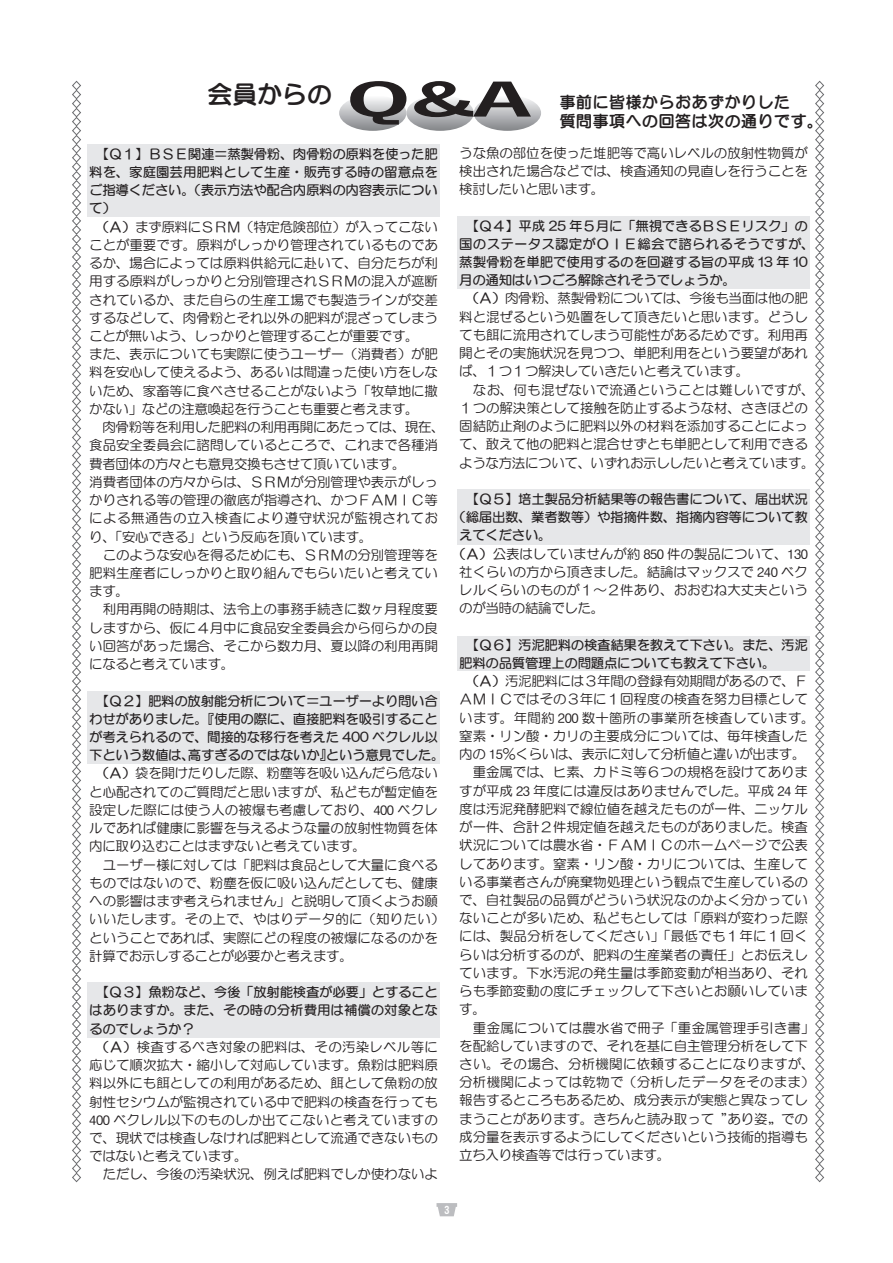
<style>
.page{position:relative;width:893px;height:1263px;background:#fff}
.page>*{position:absolute;margin:0;border:0;box-sizing:border-box;transform-origin:0 0}
.t1{font:25.5px "RFP Sirius XB WIN RKSJ H";letter-spacing:-.025em;color:#231f20}
.t2{font:16.5px/19.5px "RFP Sirius XB WIN RKSJ H";color:#231f20}
.t3{font:13.5px/18.1px "RFP Sirius Md WIN RKSJ H";letter-spacing:-.005em;color:#231f20}
.t4{font:13.5px/18.1px "RFP Sirius Bd WIN RKSJ H";letter-spacing:-.025em;color:#231f20;text-align:justify}
.t5{font:13.5px/18.1px "RFP Sirius Bd WIN RKSJ H";letter-spacing:-.005em;color:#231f20}
.t6{font:11.25px "DFHS Gothic W7 WIN RKSJ H";color:#fff}
.s1{font-family:"News Got T";font-weight:600;font-size:52.5px}
.s2{font-family:"RFP Sirius Bd WIN RKSJ H"}
</style>
<div class="page">
<div style="left:457px;top:636px;width:353px;height:35px;background:#e6e7e9"></div>
<div style="left:457px;top:490px;width:353px;height:55px;background:#e6e7e9"></div>
<div style="left:457px;top:216px;width:353px;height:72px;background:#e6e7e9"></div>
<div style="left:87px;top:982px;width:353px;height:55px;background:#e6e7e9"></div>
<div style="left:87px;top:691px;width:353px;height:72px;background:#e6e7e9"></div>
<div style="left:87px;top:144px;width:353px;height:72px;background:#e6e7e9"></div>
<svg style="left:436px;top:1203px;width:21px;height:13px"></svg>
<svg style="left:815px;top:80px;width:10px;height:1103px"></svg>
<svg style="left:72px;top:80px;width:9px;height:1103px"></svg>
<svg style="left:339px;top:98px;width:202px;height:33px"></svg>
<h1 class="t1" style="left:207px;top:82px;width:325px">会員からの <span class="s1">Q&amp;A</span></h1>
<p class="t2" style="left:559px;top:92px;width:265px">事前に皆様からおあずかりした<br>質問事項への回答は次の通りです。</p>
<p class="t4" style="left:89px;top:145px;width:350px">　【Ｑ１】ＢＳＥ関連＝蒸製骨粉、肉骨粉の原料を使った肥料を、家庭園芸用肥料として生産・販売する時の留意点をご指導ください。（表示方法や配合内原料の内容表示について）</p>
<p class="t3" style="left:89px;top:218px;width:357px"><span class="s2">　（Ａ）</span>まず原料にＳＲＭ（特定危険部位）が入ってこないことが重要です。原料がしっかり管理されているものであるか、場合によっては原料供給元に赴いて、自分たちが利用する原料がしっかりと分別管理されＳＲＭの混入が遮断されているか、また自らの生産工場でも製造ラインが交差するなどして、肉骨粉とそれ以外の肥料が混ざってしまうことが無いよう、しっかりと管理することが重要です。<br>また、表示についても実際に使うユーザー（消費者）が肥料を安心して使えるよう、あるいは間違った使い方をしないため、家畜等に食べさせることがないよう「牧草地に撒かない」などの注意喚起を行うことも重要と考えます。<br>　肉骨粉等を利用した肥料の利用再開にあたっては、現在、食品安全委員会に諮問しているところで、これまで各種消費者団体の方々とも意見交換もさせて頂いています。<br>消費者団体の方々からは、ＳＲＭが分別管理や表示がしっかりされる等の管理の徹底が指導され、かつＦＡＭＩＣ等による無通告の立入検査により遵守状況が監視されており、「安心できる」という反応を頂いています。<br>　このような安心を得るためにも、ＳＲＭの分別管理等を肥料生産者にしっかりと取り組んでもらいたいと考えています。<br>　利用再開の時期は、法令上の事務手続きに数ヶ月程度要しますから、仮に４月中に食品安全委員会から何らかの良い回答があった場合、そこから数カ月、夏以降の利用再開になると考えています。</p>
<p class="t4" style="left:89px;top:692px;width:357px;text-align:left">　【Ｑ２】肥料の放射能分析について＝ユーザーより問い合わせがありました。『使用の際に、直接肥料を吸引することが考えられるので、間接的な移行を考えた 400 ベクレル以下という数値は、高すぎるのではないか』という意見でした。</p>
<p class="t3" style="left:89px;top:765px;width:357px"><span class="s2">　（Ａ）</span>袋を開けたりした際、粉塵等を吸い込んだら危ないと心配されてのご質問だと思いますが、私どもが暫定値を設定した際には使う人の被爆も考慮しており、400 ベクレルであれば健康に影響を与えるような量の放射性物質を体内に取り込むことはまずないと考えています。<br>　ユーザー様に対しては「肥料は食品として大量に食べるものではないので、粉塵を仮に吸い込んだとしても、健康への影響はまず考えられません」と説明して頂くようお願いいたします。その上で、やはりデータ的に（知りたい）ということであれば、実際にどの程度の被爆になるのかを計算でお示しすることが必要かと考えます。</p>
<p class="t4" style="left:89px;top:983px;width:350px">　【Ｑ３】魚粉など、今後「放射能検査が必要」とすることはありますか。また、その時の分析費用は補償の対象となるのでしょうか？</p>
<p class="t3" style="left:89px;top:1039px;width:350px"><span class="s2">　（Ａ）</span>検査するべき対象の肥料は、その汚染レベル等に応じて順次拡大・縮小して対応しています。魚粉は肥料原料以外にも餌としての利用があるため、餌として魚粉の放射性セシウムが監視されている中で肥料の検査を行っても<br>400 ベクレル以下のものしか出てこないと考えていますので、現状では検査しなければ肥料として流通できないものではないと考えています。<br>　ただし、今後の汚染状況、例えば肥料でしか使わないよ</p>
<p class="t6" style="left:444px;top:1204px;width:7px">3</p>
<p class="t3" style="left:459px;top:144px;width:350px;text-align:justify">うな魚の部位を使った堆肥等で高いレベルの放射性物質が検出された場合などでは、検査通知の見直しを行うことを検討したいと思います。</p>
<p class="t5" style="left:459px;top:217px;width:357px">　【Ｑ４】平成 25 年５月に「無視できるＢＳＥリスク」の国のステータス認定がＯＩＥ総会で諮られるそうですが、蒸製骨粉を単肥で使用するのを回避する旨の平成 13 年 10月の通知はいつごろ解除されそうでしょうか。</p>
<p class="t3" style="left:459px;top:290px;width:357px"><span class="s2">　（Ａ）</span>肉骨粉、蒸製骨粉については、今後も当面は他の肥料と混ぜるという処置をして頂きたいと思います。どうしても餌に流用されてしまう可能性があるためです。利用再開とその実施状況を見つつ、単肥利用をという要望があれば、１つ１つ解決していきたいと考えています。<br>　なお、何も混ぜないで流通ということは難しいですが、<br>１つの解決策として接触を防止するような材、さきほどの固結防止剤のように肥料以外の材料を添加することによって、敢えて他の肥料と混合せずとも単肥として利用できるような方法について、いずれお示ししたいと考えています。</p>
<p class="t4" style="left:459px;top:490px;width:350px">　【Ｑ５】培土製品分析結果等の報告書について、届出状況</p>
<p class="t4" style="left:452px;top:508px;width:357px">（総届出数、業者数等）や指摘件数、指摘内容等について教</p>
<p class="t4" style="left:459px;top:526px;width:94px">えてください。</p>
<p class="t3" style="left:459px;top:545px;width:350px;text-align:justify;text-indent:-7px"><span class="s2">（Ａ）</span>公表はしていませんが約 850 件の製品について、130社くらいの方から頂きました。結論はマックスで 240 ベクレルくらいのものが１～２件あり、おおむね大丈夫というのが当時の結論でした。</p>
<p class="t4" style="left:459px;top:636px;width:350px">　【Ｑ６】汚泥肥料の検査結果を教えて下さい。また、汚泥肥料の品質管理上の問題点についても教えて下さい。</p>
<p class="t3" style="left:459px;top:673px;width:357px"><span class="s2">　（Ａ）</span>汚泥肥料には３年間の登録有効期間があるので、Ｆ<br>ＡＭＩＣではその３年に１回程度の検査を努力目標としています。年間約 200 数十箇所の事業所を検査しています。窒素・リン酸・カリの主要成分については、毎年検査した内の 15％くらいは、表示に対して分析値と違いが出ます。　重金属では、ヒ素、カドミ等６つの規格を設けてありますが平成 23 年度には違反はありませんでした。平成 24 年度は汚泥発酵肥料で線位値を越えたものが一件、ニッケルが一件、合計２件規定値を越えたものがありました。検査状況については農水省・ＦＡＭＩＣのホームページで公表してあります。窒素・リン酸・カリについては、生産している事業者さんが廃棄物処理という観点で生産しているので、自社製品の品質がどういう状況なのかよく分かっていないことが多いため、私どもとしては「原料が変わった際には、製品分析をしてください」「最低でも１年に１回くらいは分析するのが、肥料の生産業者の責任」とお伝えしています。下水汚泥の発生量は季節変動が相当あり、それらも季節変動の度にチェックして下さいとお願いしています。<br>　重金属については農水省で冊子「重金属管理手引き書」を配給していますので、それを基に自主管理分析をして下さい。その場合、分析機関に依頼することになりますが、分析機関によっては乾物で（分析したデータをそのまま）報告するところもあるため、成分表示が実態と異なってしまうことがあります。きちんと読み取って〝あり姿〟での成分量を表示するようにしてくださいという技術的指導も立ち入り検査等では行っています。</p>
</div>
